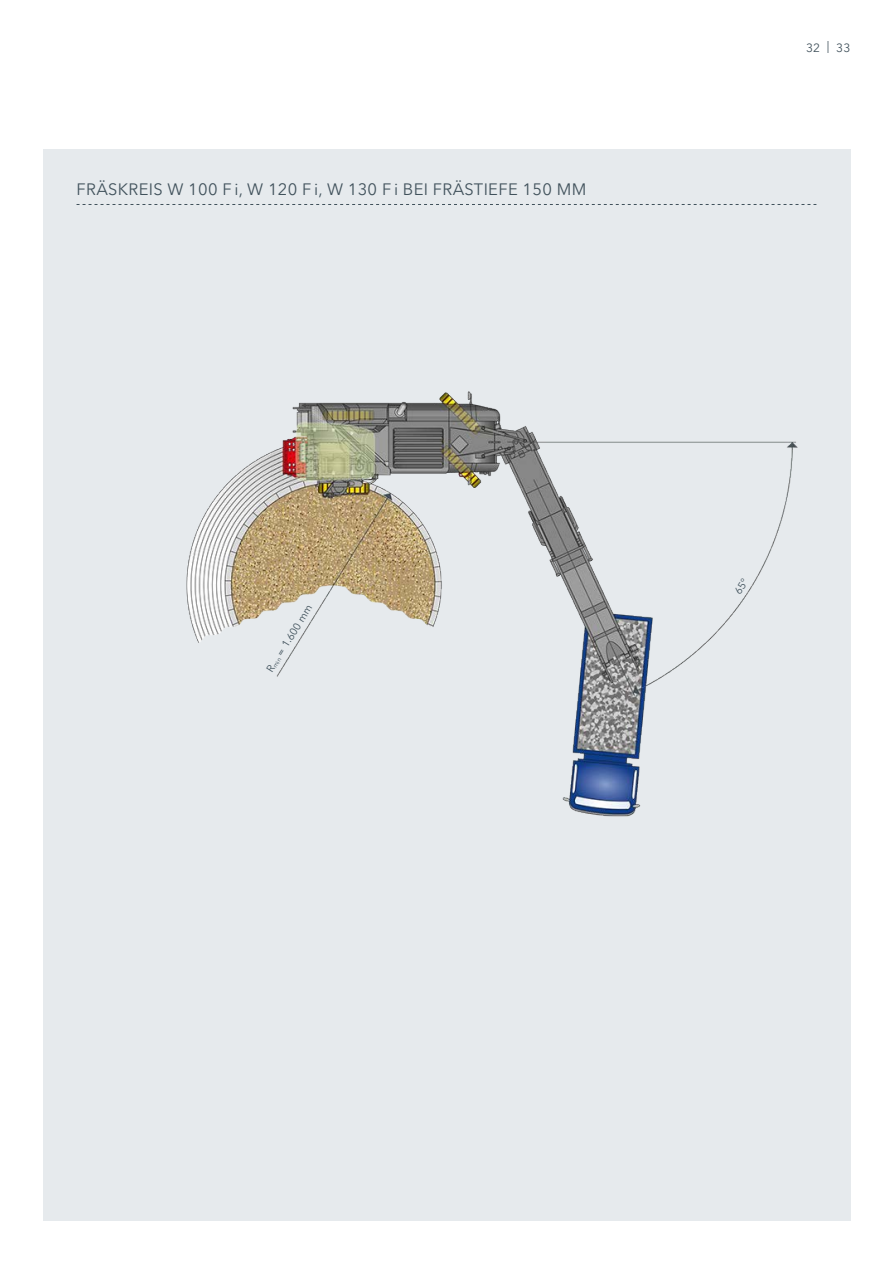
<style>
.page{position:relative;width:893px;height:1263px;background:#fff}
.page>*{position:absolute;margin:0;border:0;box-sizing:border-box;transform-origin:0 0}
.t1{font:16.5px "Avenir Next LT Pro";letter-spacing:.02em;color:#41525c}
.t2{font:12px "Avenir Next LT Pro";color:#41525c}
.t3{font:10.5px "Avenir Next LT Pro";color:#41525c}
</style>
<div class="page">
<div style="left:43px;top:149px;width:807px;height:1071px;background:#e6eaed"></div>
<img style="left:186px;top:391px;width:612px;height:426px">
<svg style="left:77px;top:204px;width:739px;height:1px"></svg>
<svg style="left:734px;top:578px;width:12px;height:17px"></svg>
<p class="t1" style="left:77px;top:180px;width:511px">FRÄSKREIS W 100 F i, W 120 F i, W 130 F i BEI FRÄSTIEFE 150 MM</p>
<p class="t3" style="left:264px;top:668px;width:79px;rotate:-58deg">R<sub>min</sub> = 1.600 mm</p>
<p class="t2" style="left:806px;top:40px;width:46px">32 | 33</p>
</div>
